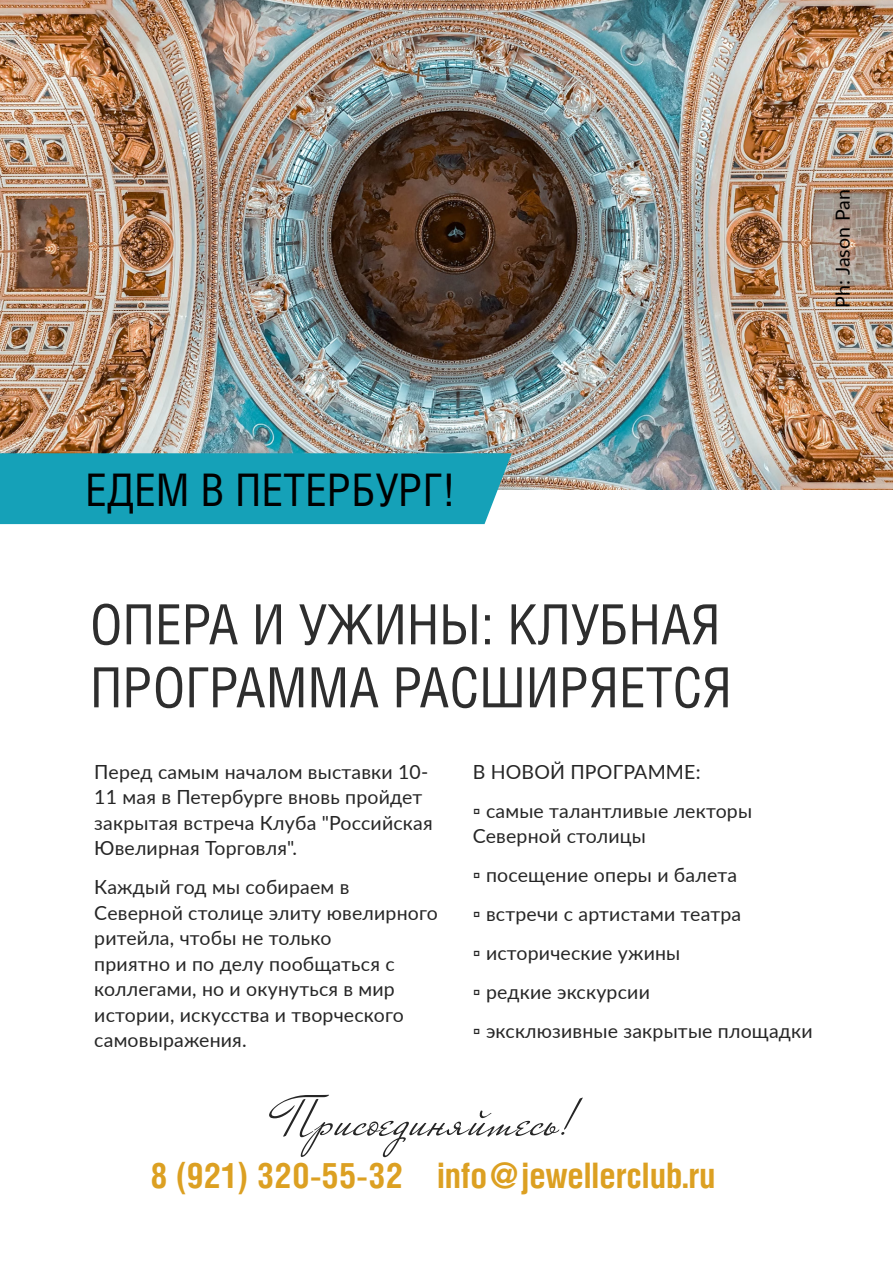
<style>
.page{position:relative;width:893px;height:1263px;background:#fff}
.page>*{position:absolute;margin:0;border:0;box-sizing:border-box;transform-origin:0 0}
.t1{font:57.45px "Nicolettascript";letter-spacing:.01em;color:#262626}
.t2{font:55.5px/63px "Helios Cond C";color:#000}
.t3{font:45px "Helios Cond C";color:#000}
.t4{font:700 35.1px "Helios Cond C";color:#dca022}
.t5{font:19.5px/25.5px "Lato";letter-spacing:.01em;color:#262626}
.t6{font:19.5px "Lato";letter-spacing:.01em;color:#000}
</style>
<div class="page">
<img style="left:0;top:0;width:893px;height:489px">
<div style="left:0;top:453px;width:512px;height:71px;background:#15a1b8"></div>
<p class="t6" style="left:829px;top:308px;width:121px;rotate:-90deg">Ph: Jason Pan</p>
<p class="t3" style="left:85px;top:463px;width:373px">ЕДЕМ В ПЕТЕРБУРГ!</p>
<h2 class="t2" style="left:90px;top:592px;width:643px">ОПЕРА И УЖИНЫ: КЛУБНАЯ<br>ПРОГРАММА РАСШИРЯЕТСЯ</h2>
<p class="t5" style="left:94px;top:758px;width:340px">Перед самым началом выставки 10-<br>11 мая в Петербурге вновь пройдет закрытая встреча Клуба "Российская<br>Ювелирная Торговля".</p>
<p class="t5" style="left:94px;top:873px;width:345px">Каждый год мы собираем в<br>Северной столице элиту ювелирного ритейла, чтобы не только<br>приятно и по делу пообщаться с коллегами, но и окунуться в мир истории, искусства и творческого самовыражения.</p>
<p class="t5" style="left:473px;top:758px;width:229px">В НОВОЙ ПРОГРАММЕ:</p>
<p class="t5" style="left:473px;top:797px;width:281px">▫️ самые талантливые лекторы<br>Северной столицы</p>
<p class="t5" style="left:473px;top:861px;width:266px">▫️ посещение оперы и балета</p>
<p class="t5" style="left:473px;top:900px;width:270px">▫️ встречи с артистами театра</p>
<p class="t5" style="left:473px;top:939px;width:209px">▫️ исторические ужины</p>
<p class="t5" style="left:473px;top:978px;width:179px">▫ редкие экскурсии</p>
<p class="t5" style="left:473px;top:1017px;width:341px">▫️ эксклюзивные закрытые площадки</p>
<p class="t1" style="left:280px;top:1086px;width:304px">Присоединяйтесь!</p>
<p class="t4" style="left:150px;top:1154px;width:567px">8 (921) 320-55-32 info@jewellerclub.ru</p>
</div>
